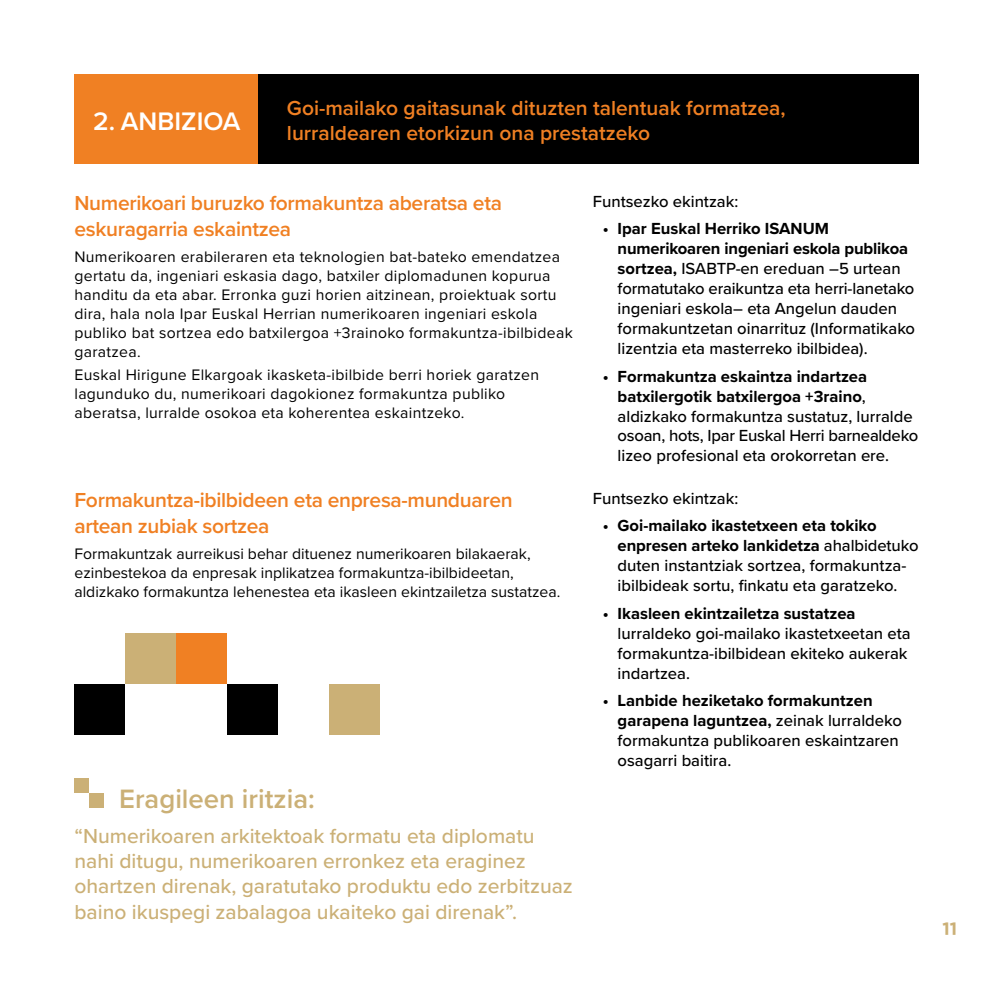
<style>
.page{position:relative;width:993px;height:993px;background:#fff}
.page>*{position:absolute;margin:0;border:0;box-sizing:border-box;transform-origin:0 0}
.t1{font:600 27.47px "Proxima Nova";color:#cbb076}
.t2{font:600 26.25px "Proxima Nova";color:#fff}
.t3{font:600 21px/25.2px "Proxima Nova";letter-spacing:-.015em;color:#f08023}
.t4{font:500 21px/25.2px "Proxima Nova";color:#cbb076}
.t5{font:19.25px "Arkam";color:#cbb076}
.t6{font:500 16.62px/19.9px "Proxima Nova";color:#000}
.t7{font:700 16.62px "Proxima Nova";color:#000}
.t8{font:15.75px/18.9px "Proxima Nova";letter-spacing:.02em;color:#000}
.t9{font:15.75px/18.9px "Proxima Nova";color:#000}
.s1{font-weight:700}
</style>
<div class="page">
<div style="left:74px;top:74px;width:184px;height:90px;background:#f08023"></div>
<div style="left:258px;top:74px;width:660px;height:90px;background:#000"></div>
<div style="left:227px;top:683px;width:51px;height:51px;background:#000"></div>
<div style="left:176px;top:632px;width:51px;height:51px;background:#f08023"></div>
<div style="left:125px;top:632px;width:51px;height:51px;background:#cbb076"></div>
<div style="left:74px;top:683px;width:51px;height:51px;background:#000"></div>
<div style="left:329px;top:683px;width:51px;height:51px;background:#cbb076"></div>
<div style="left:74px;top:777px;width:15px;height:15px;background:#cbb076"></div>
<div style="left:89px;top:792px;width:15px;height:15px;background:#cbb076"></div>
<h2 class="t2" style="left:93px;top:101px;width:149px">2. ANBIZIOA</h2>
<p class="t3" style="left:287px;top:95px;width:500px">Goi-mailako gaitasunak dituzten talentuak formatzea, lurraldearen etorkizun ona prestatzeko</p>
<p class="t3" style="left:74px;top:190px;width:429px">Numerikoari buruzko formakuntza aberatsa eta eskuragarria eskaintzea</p>
<p class="t8" style="left:74px;top:246px;width:499px">Numerikoaren erabileraren eta teknologien bat-bateko emendatzea gertatu da, ingeniari eskasia dago, batxiler diplomadunen kopurua handitu da eta abar. Erronka guzi horien aitzinean, proiektuak sortu dira, hala nola Ipar Euskal Herrian numerikoaren ingeniari eskola publiko bat sortzea edo batxilergoa +3rainoko formakuntza-ibilbideak garatzea.</p>
<p class="t8" style="left:74px;top:365px;width:466px">Euskal Hirigune Elkargoak ikasketa-ibilbide berri horiek garatzen lagunduko du, numerikoari dagokionez formakuntza publiko aberatsa, lurralde osokoa eta koherentea eskaintzeko.</p>
<p class="t3" style="left:74px;top:487px;width:439px">Formakuntza-ibilbideen eta enpresa-munduaren artean zubiak sortzea</p>
<p class="t9" style="left:74px;top:543px;width:487px">Formakuntzak aurreikusi behar dituenez numerikoaren bilakaerak, ezinbestekoa da enpresak inplikatzea formakuntza-ibilbideetan, aldizkako formakuntza lehenestea eta ikasleen ekintzailetza sustatzea.</p>
<h1 class="t1" style="left:119px;top:777px;width:197px">Eragileen iritzia:</h1>
<p class="t4" style="left:74px;top:822px;width:500px">“Numerikoaren arkitektoak formatu eta diplomatu nahi ditugu, numerikoaren erronkez eta eraginez ohartzen direnak, garatutako produktu edo zerbitzuaz baino ikuspegi zabalagoa ukaiteko gai direnak”.</p>
<p class="t6" style="left:592px;top:191px;width:147px">Funtsezko ekintzak:</p>
<p class="t6" style="left:617px;top:218px;width:299px;text-indent:-15px"><span class="s1">• Ipar Euskal Herriko ISANUM numerikoaren ingeniari eskola publikoa sortzea,</span> ISABTP-en ereduan –5 urtean formatutako eraikuntza eta herri-lanetako ingeniari eskola– eta Angelun dauden formakuntzetan oinarrituz (Informatikako lizentzia eta masterreko ibilbidea).</p>
<p class="t6" style="left:617px;top:365px;width:302px;text-indent:-15px"><span class="s1">• Formakuntza eskaintza indartzea batxilergotik batxilergoa +3raino</span>, aldizkako formakuntza sustatuz, lurralde osoan, hots, Ipar Euskal Herri barnealdeko lizeo profesional eta orokorretan ere.</p>
<p class="t6" style="left:592px;top:487px;width:147px">Funtsezko ekintzak:</p>
<p class="t6" style="left:617px;top:515px;width:302px;text-indent:-15px"><span class="s1">• Goi-mailako ikastetxeen eta tokiko enpresen arteko lankidetza</span> ahalbidetuko duten instantziak sortzea, formakuntza&shy;ibilbideak sortu, finkatu eta garatzeko.</p>
<p class="t7" style="left:602px;top:600px;width:254px">• Ikasleen ekintzailetza sustatzea</p>
<p class="t6" style="left:617px;top:622px;width:294px">lurraldeko goi-mailako ikastetxeetan eta formakuntza-ibilbidean ekiteko aukerak indartzea.</p>
<p class="t6" style="left:617px;top:689px;width:286px;text-indent:-15px"><span class="s1">• Lanbide heziketako formakuntzen garapena laguntzea,</span> zeinak lurraldeko formakuntza publikoaren eskaintzaren osagarri baitira.</p>
<p class="t5" style="left:941px;top:919px;width:16px">11</p>
</div>
